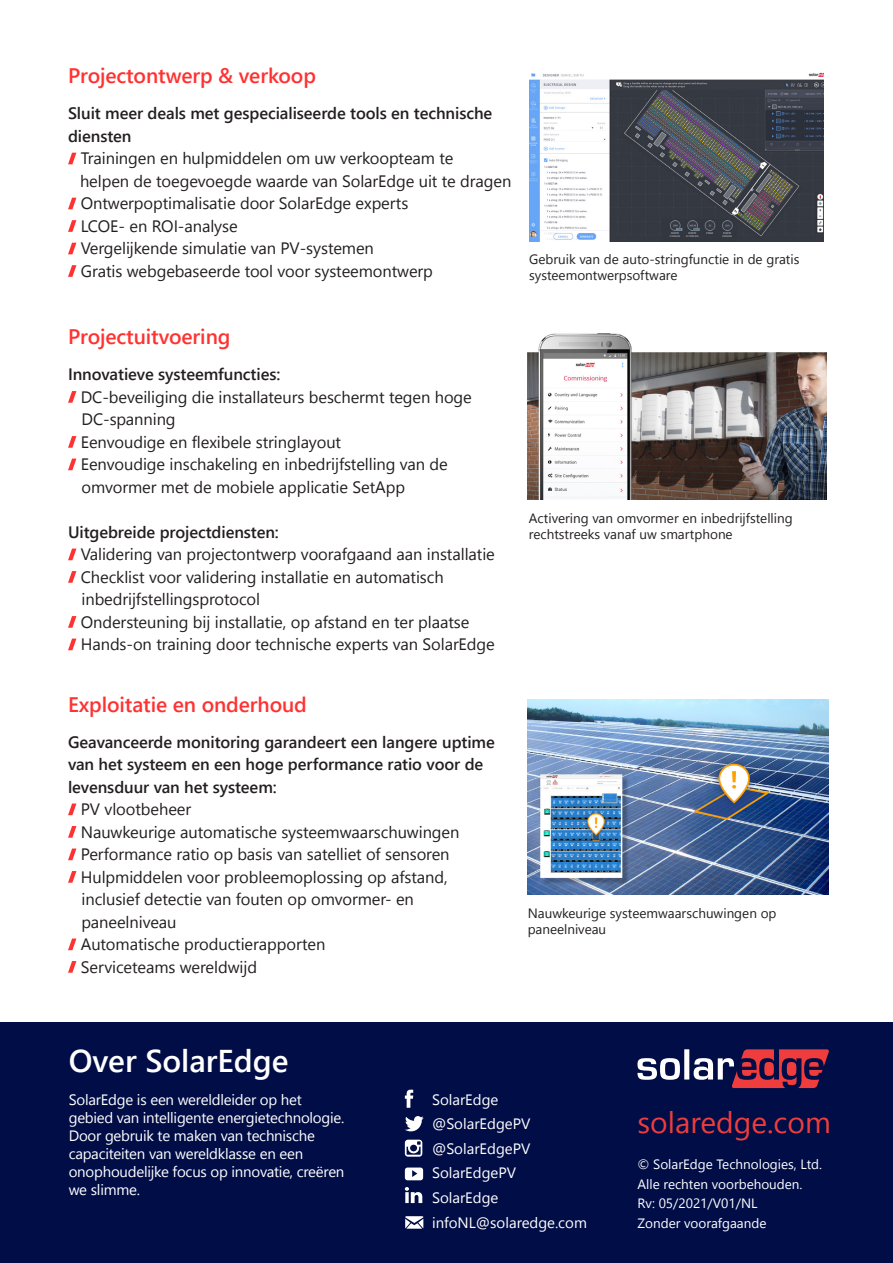
<style>
.page{position:relative;width:893px;height:1263px;background:#fff}
.page>*{position:absolute;margin:0;border:0;box-sizing:border-box;transform-origin:0 0}
.t1{font:600 31.5px "Segoe UI";color:#fff}
.t2{font:30px "Segoe UI";color:#ee3d3c}
.Body_Header{font:600 21px "Segoe UI";letter-spacing:-.005em;color:#ff3232}
.Body_Header-2{font:16.5px/22.5px "Segoe UI";letter-spacing:-.005em;color:#231f20}
.Body_Header-3{font:600 16.5px/22.5px "Segoe UI";letter-spacing:-.005em;color:#231f20}
.Body{font:15px/18px "Segoe UI";letter-spacing:-.015em;color:#fff}
.t3{font:13.5px/16.2px "Segoe UI";color:#231f20}
.Body-2{font:13.5px/19.5px "Segoe UI";color:#fff}
</style>
<div class="page">
<div style="left:0;top:1022px;width:893px;height:241px;background:#000d46"></div>
<svg style="left:68px;top:153px;width:8px;height:11px"></svg>
<svg style="left:68px;top:198px;width:8px;height:11px"></svg>
<svg style="left:68px;top:220px;width:8px;height:12px"></svg>
<svg style="left:68px;top:243px;width:8px;height:11px"></svg>
<svg style="left:68px;top:265px;width:8px;height:12px"></svg>
<svg style="left:68px;top:391px;width:8px;height:12px"></svg>
<svg style="left:68px;top:436px;width:8px;height:12px"></svg>
<svg style="left:68px;top:459px;width:8px;height:11px"></svg>
<svg style="left:68px;top:549px;width:8px;height:11px"></svg>
<svg style="left:68px;top:571px;width:8px;height:12px"></svg>
<svg style="left:68px;top:616px;width:8px;height:12px"></svg>
<svg style="left:68px;top:639px;width:8px;height:11px"></svg>
<svg style="left:68px;top:803px;width:8px;height:12px"></svg>
<svg style="left:68px;top:826px;width:8px;height:12px"></svg>
<svg style="left:68px;top:848px;width:8px;height:12px"></svg>
<svg style="left:68px;top:871px;width:8px;height:12px"></svg>
<svg style="left:68px;top:938px;width:8px;height:12px"></svg>
<svg style="left:68px;top:961px;width:8px;height:12px"></svg>
<svg style="left:637px;top:1049px;width:192px;height:39px"></svg>
<svg style="left:405px;top:1140px;width:17px;height:17px"></svg>
<svg style="left:405px;top:1187px;width:17px;height:16px"></svg>
<svg style="left:405px;top:1090px;width:8px;height:18px"></svg>
<svg style="left:405px;top:1116px;width:19px;height:15px"></svg>
<svg style="left:405px;top:1167px;width:18px;height:13px"></svg>
<svg style="left:405px;top:1216px;width:18px;height:13px"></svg>
<img style="left:529px;top:72px;width:294px;height:170px">
<img style="left:528px;top:333px;width:298px;height:166px">
<img style="left:528px;top:699px;width:300px;height:196px">
<p class="Body_Header" style="left:68px;top:59px;width:250px">Projectontwerp &amp; verkoop</p>
<p class="Body_Header-3" style="left:68px;top:102px;width:426px">Sluit meer deals met gespecialiseerde tools en technische diensten</p>
<p class="Body_Header-2" style="left:80px;top:147px;width:433px">Trainingen en hulpmiddelen om uw verkoopteam te<br>helpen de toegevoegde waarde van SolarEdge uit te dragen</p>
<p class="Body_Header-2" style="left:81px;top:192px;width:329px">Ontwerpoptimalisatie door SolarEdge experts</p>
<p class="Body_Header-2" style="left:81px;top:214px;width:158px">LCOE- en ROI-analyse</p>
<p class="Body_Header-2" style="left:81px;top:237px;width:295px">Vergelijkende simulatie van PV-systemen</p>
<p class="Body_Header-2" style="left:81px;top:259px;width:354px">Gratis webgebaseerde tool voor systeemontwerp</p>
<p class="Body_Header" style="left:68px;top:320px;width:164px">Projectuitvoering</p>
<p class="Body_Header-3" style="left:68px;top:363px;width:214px">Innovatieve systeemfuncties:</p>
<p class="Body_Header-2" style="left:81px;top:385px;width:393px">DC-beveiliging die installateurs beschermt tegen hoge<br>DC-spanning</p>
<p class="Body_Header-2" style="left:81px;top:430px;width:262px">Eenvoudige en flexibele stringlayout</p>
<p class="Body_Header-2" style="left:81px;top:453px;width:368px">Eenvoudige inschakeling en inbedrijfstelling van de omvormer met de mobiele applicatie SetApp</p>
<p class="Body_Header-3" style="left:68px;top:520px;width:212px">Uitgebreide projectdiensten:</p>
<p class="Body_Header-2" style="left:81px;top:543px;width:416px">Validering van projectontwerp voorafgaand aan installatie</p>
<p class="Body_Header-2" style="left:81px;top:565px;width:364px">Checklist voor validering installatie en automatisch inbedrijfstellingsprotocol</p>
<p class="Body_Header-2" style="left:81px;top:610px;width:390px">Ondersteuning bij installatie, op afstand en ter plaatse</p>
<p class="Body_Header-2" style="left:81px;top:633px;width:415px">Hands-on training door technische experts van SolarEdge</p>
<p class="Body_Header" style="left:68px;top:687px;width:240px">Exploitatie en onderhoud</p>
<p class="Body_Header-3" style="left:68px;top:730px;width:428px">Geavanceerde monitoring garandeert een langere uptime van het systeem en een hoge performance ratio voor de levensduur van het systeem:</p>
<p class="Body_Header-2" style="left:81px;top:798px;width:112px">PV vlootbeheer</p>
<p class="Body_Header-2" style="left:81px;top:820px;width:380px">Nauwkeurige automatische systeemwaarschuwingen</p>
<p class="Body_Header-2" style="left:81px;top:843px;width:370px">Performance ratio op basis van satelliet of sensoren</p>
<p class="Body_Header-2" style="left:81px;top:865px;width:368px">Hulpmiddelen voor probleemoplossing op afstand, inclusief detectie van fouten op omvormer- en paneelniveau</p>
<p class="Body_Header-2" style="left:81px;top:933px;width:246px">Automatische productierapporten</p>
<p class="Body_Header-2" style="left:81px;top:955px;width:178px">Serviceteams wereldwijd</p>
<p class="t3" style="left:529px;top:251px;width:272px">Gebruik van de auto-stringfunctie in de gratis systeemontwerpsoftware</p>
<p class="t3" style="left:529px;top:509px;width:265px">Activering van omvormer en inbedrijfstelling rechtstreeks vanaf uw smartphone</p>
<p class="t3" style="left:528px;top:904px;width:250px">Nauwkeurige systeemwaarschuwingen op paneelniveau</p>
<p class="t1" style="left:69px;top:1036px;width:221px">Over SolarEdge</p>
<p class="Body" style="left:69px;top:1090px;width:277px">SolarEdge is een wereldleider op het gebied van intelligente energietechnologie.<br>Door gebruik te maken van technische capaciteiten van wereldklasse en een onophoudelijke focus op innovatie, creëren we slimme.</p>
<p class="Body" style="left:432px;top:1090px;width:68px">SolarEdge</p>
<p class="Body" style="left:432px;top:1114px;width:100px">@SolarEdgePV</p>
<p class="Body" style="left:432px;top:1139px;width:100px">@SolarEdgePV</p>
<p class="Body" style="left:432px;top:1164px;width:86px">SolarEdgePV</p>
<p class="Body" style="left:432px;top:1188px;width:68px">SolarEdge</p>
<p class="Body" style="left:432px;top:1213px;width:156px">infoNL@solaredge.com</p>
<p class="t2" style="left:637px;top:1098px;width:195px">solaredge.com</p>
<p class="Body-2" style="left:637px;top:1154px;width:186px">© SolarEdge Technologies, Ltd.<br>Alle rechten voorbehouden.<br>Rv: 05/2021/V01/NL</p>
<p class="Body-2" style="left:637px;top:1213px;width:131px">Zonder voorafgaande</p>
</div>
